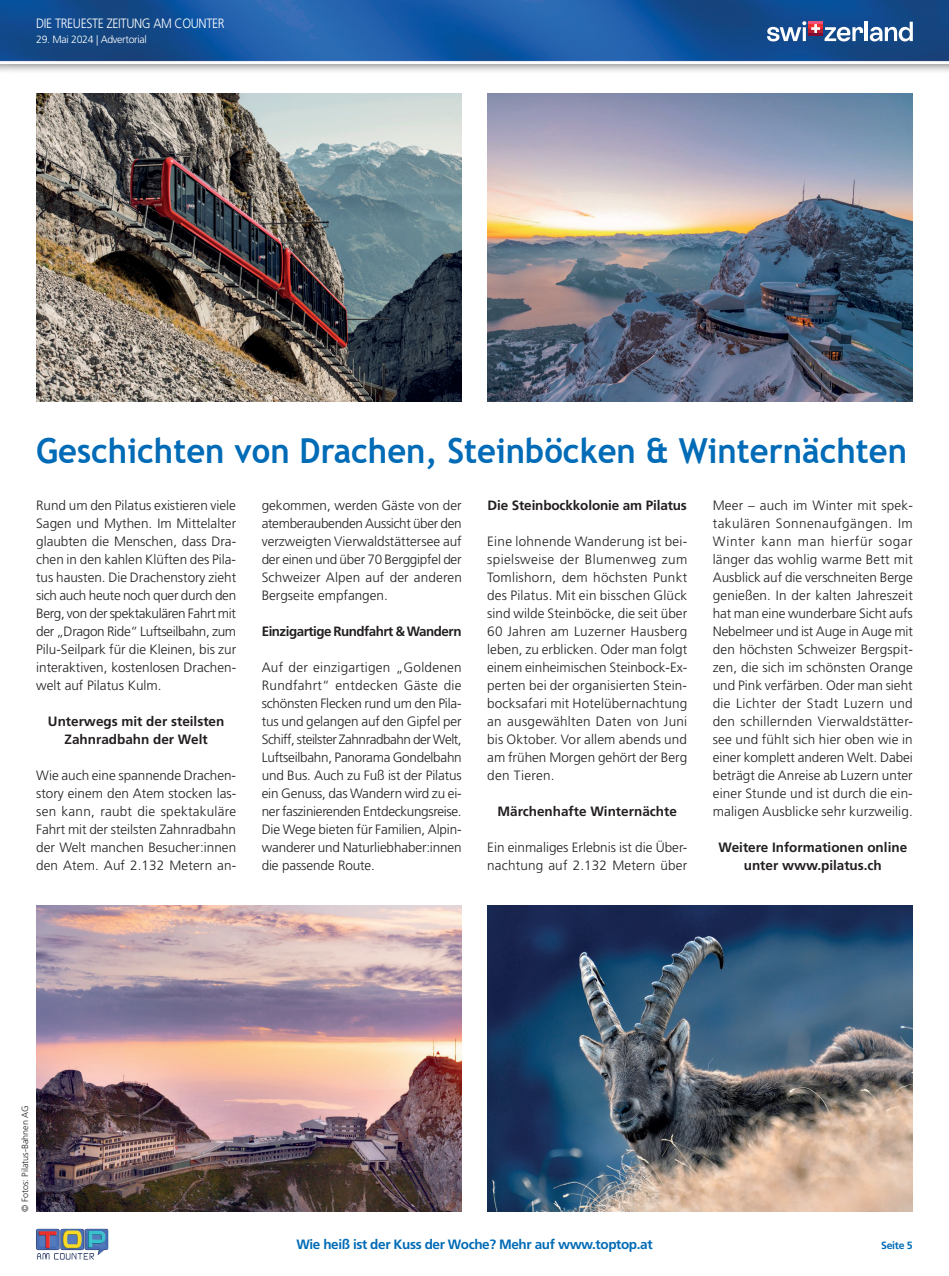
<style>
.page{position:relative;width:949px;height:1276px;background:#fff}
.page>*{position:absolute;margin:0;border:0;box-sizing:border-box;transform-origin:0 0}
.t1{font:700 34.5px "Trebuchet MS";color:#006bb6;scale:.95 1}
.t2{font:300 13.5px/18px "Frutiger";color:#231f20;text-align:justify}
.t3{font:700 13.5px/18px "Frutiger";color:#231f20;text-align:center}
.t4{font:700 13.5px "Frutiger";letter-spacing:-.03em;color:#006bb6}
.t5{font:700 13.5px "Frutiger";letter-spacing:-.035em;color:#231f20}
.t6{font:300 13.5px "Frutiger";letter-spacing:-.03em;color:#fff;scale:.9 1}
.t7{font:300 10.5px "Frutiger";letter-spacing:-.03em;color:#fff}
.t8{font:700 10.5px "Frutiger";letter-spacing:-.03em;color:#006bb6}
.t9{font:300 9px "Frutiger";color:#231f20}
</style>
<div class="page">
<div style="left:0;top:0;width:948px;height:75px;background:#231f20;opacity:.5"></div>
<img style="left:0;top:0;width:948px;height:64px">
<img style="left:36px;top:1228px;width:73px;height:32px">
<img style="left:487px;top:94px;width:425px;height:308px">
<img style="left:487px;top:906px;width:425px;height:305px">
<img style="left:36px;top:94px;width:425px;height:308px">
<img style="left:36px;top:906px;width:425px;height:305px">
<hr style="left:864px;top:22px;width:3px;height:19px;background:#fff">
<svg style="left:869px;top:22px;width:43px;height:19px"></svg>
<svg style="left:766px;top:21px;width:97px;height:20px"></svg>
<p class="t6" style="left:36px;top:16px;width:211px">DIE TREUESTE ZEITUNG AM COUNTER</p>
<p class="t7" style="left:36px;top:34px;width:112px">29. Mai 2024 | Advertorial</p>
<h1 class="t1" style="left:36px;top:429px;width:918px">Geschichten von Drachen, Steinböcken &amp; Winternächten</h1>
<p class="t2" style="left:36px;top:496px;width:201px">Rund um den Pilatus existieren viele Sagen und Mythen. Im Mittelalter glaubten die Menschen, dass Dra&shy;chen in den kahlen Klüften des Pila&shy;tus hausten. Die Drachenstory zieht sich auch heute noch quer durch den Berg, von der spektakulären Fahrt mit der „Dragon Ride“ Luftseilbahn, zum Pilu-Seilpark für die Kleinen, bis zur interaktiven, kostenlosen Drachen&shy;welt auf Pilatus Kulm.</p>
<p class="t3" style="left:48px;top:712px;width:178px">Unterwegs mit der steilsten<br>Zahnradbahn der Welt</p>
<p class="t2" style="left:36px;top:766px;width:201px">Wie auch eine spannende Drachen&shy;story einem den Atem stocken las&shy;sen kann, raubt die spektakuläre Fahrt mit der steilsten Zahnradbahn der Welt manchen Besucher:innen den Atem. Auf 2.132 Metern an-</p>
<p class="t2" style="left:712px;top:496px;width:201px">Meer – auch im Winter mit spek&shy;takulären Sonnenaufgängen. Im Winter kann man hierfür sogar länger das wohlig warme Bett mit Ausblick auf die verschneiten Berge genießen. In der kalten Jahreszeit hat man eine wunderbare Sicht aufs Nebelmeer und ist Auge in Auge mit den höchsten Schweizer Bergspit&shy;zen, die sich im schönsten Orange und Pink verfärben. Oder man sieht die Lichter der Stadt Luzern und den schillernden Vierwaldstätter&shy;see und fühlt sich hier oben wie in einer komplett anderen Welt. Dabei beträgt die Anreise ab Luzern unter einer Stunde und ist durch die ein&shy;maligen Ausblicke sehr kurzweilig.</p>
<p class="t3" style="left:718px;top:838px;width:190px">Weitere Informationen online unter www.pilatus.ch</p>
<p class="t2" style="left:261px;top:496px;width:201px">gekommen, werden Gäste von der atemberaubenden Aussicht über den verzweigten Vierwaldstättersee auf der einen und über 70 Berggipfel der Schweizer Alpen auf der anderen Bergseite empfangen.</p>
<p class="t5" style="left:261px;top:623px;width:201px">Einzigartige Rundfahrt &amp; Wandern</p>
<p class="t2" style="left:261px;top:658px;width:201px">Auf der einzigartigen „Goldenen Rundfahrt“ entdecken Gäste die schönsten Flecken rund um den Pila&shy;tus und gelangen auf den Gipfel per Schiff, steilster Zahnradbahn der Welt, Luftseilbahn, Panorama Gondelbahn und Bus. Auch zu Fuß ist der Pilatus ein Genuss, das Wandern wird zu ei&shy;ner faszinierenden Entdeckungsreise.<br>Die Wege bieten für Familien, Alpin&shy;wanderer und Naturliebhaber:innen die passende Route.</p>
<p class="t3" style="left:487px;top:496px;width:201px">Die Steinbockkolonie am Pilatus</p>
<p class="t2" style="left:487px;top:532px;width:201px">Eine lohnende Wanderung ist bei&shy;spielsweise der Blumenweg zum Tomlishorn, dem höchsten Punkt des Pilatus. Mit ein bisschen Glück sind wilde Steinböcke, die seit über 60 Jahren am Luzerner Hausberg leben, zu erblicken. Oder man folgt einem einheimischen Steinbock-Ex&shy;perten bei der organisierten Stein&shy;bocksafari mit Hotelübernachtung an ausgewählten Daten von Juni bis Oktober. Vor allem abends und am frühen Morgen gehört der Berg den Tieren.</p>
<p class="t3" style="left:497px;top:802px;width:181px">Märchenhafte Winternächte</p>
<p class="t2" style="left:487px;top:838px;width:201px">Ein einmaliges Erlebnis ist die Über&shy;nachtung auf 2.132 Metern über</p>
<p class="t9" style="left:20px;top:1212px;width:108px;rotate:-90deg">© Fotos: Pilatus-Bahnen AG</p>
<p class="t4" style="left:296px;top:1236px;width:357px">Wie heiß ist der Kuss der Woche? Mehr auf www.toptop.at</p>
<p class="t8" style="left:880px;top:1239px;width:33px">Seite 5</p>
</div>
